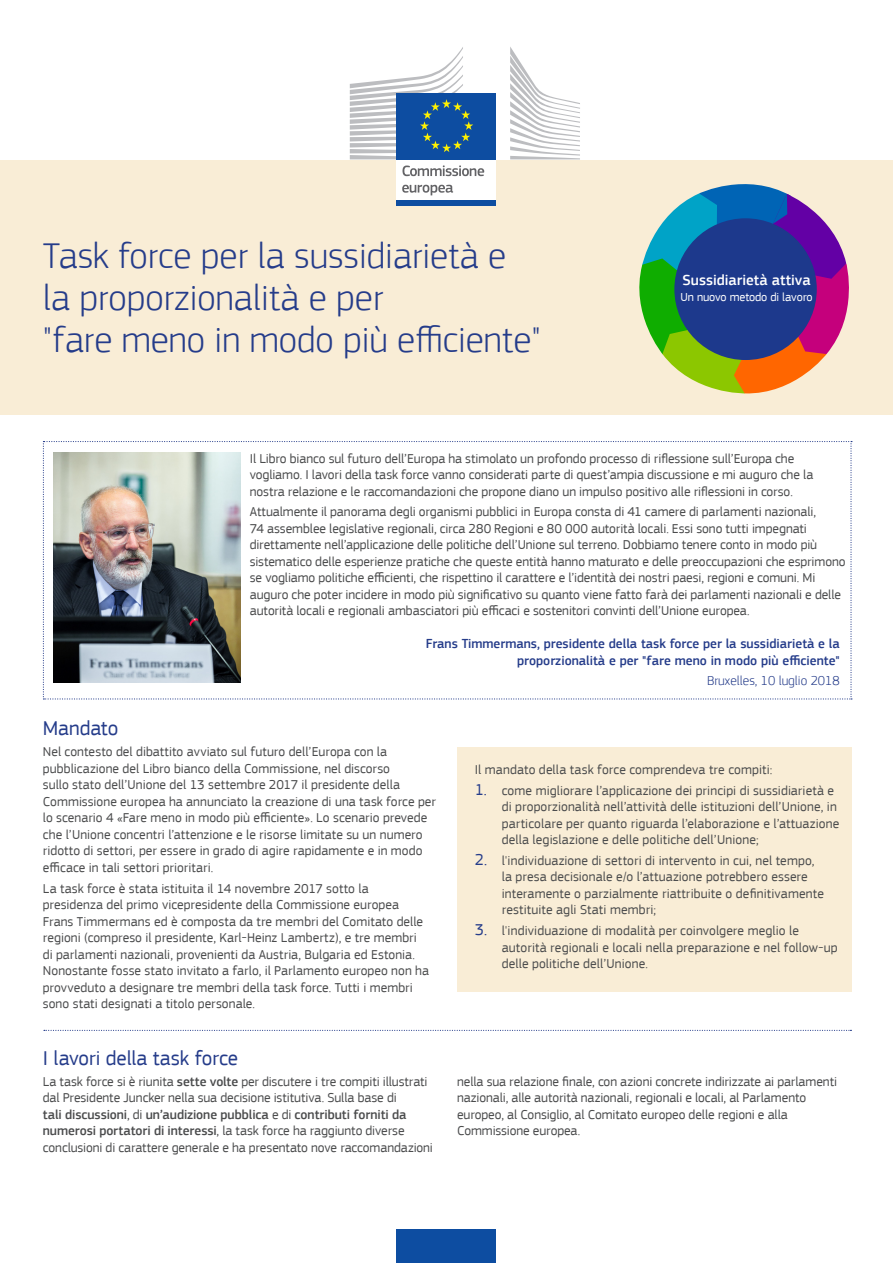
<style>
.page{position:relative;width:893px;height:1263px;background:#fff}
.page>*{position:absolute;margin:0;border:0;box-sizing:border-box;transform-origin:0 0}
.t1{font:300 37.5px/42px "EC Square Sans Pro";color:#253c8a}
.body_text{font:21px "EC Square Sans Pro";letter-spacing:-.005em;color:#253c8a}
.t2{font:500 15.3px "EC Square Sans Pro";color:#fff}
.body_text-2{font:13.5px/16.5px "EC Square Sans Pro";color:#4b4c4d}
.body{font:500 13.5px/16.5px "EC Square Sans Pro";color:#253c8a;text-align:right}
.body-2{font:300 13.5px "EC Square Sans Pro";color:#253c8a}
.t3{font:12.15px "EC Square Sans Pro";letter-spacing:-.01em;color:#fff}
.s1{font-size:16.5px;color:#253c8a}
.s2{font-weight:500}
</style>
<div class="page">
<div style="left:0;top:160px;width:893px;height:255px;background:#f9edd6"></div>
<div style="left:457px;top:747px;width:394px;height:245px;background:#f9edd6"></div>
<svg style="left:44px;top:1030px;width:807px;height:1px"></svg>
<svg style="left:43px;top:441px;width:809px;height:258px"></svg>
<svg style="left:639px;top:184px;width:210px;height:210px"></svg>
<div style="left:674px;top:218px;width:143px;height:142px;background:#1d398c;border-radius:50%"></div>
<div style="left:397px;top:157px;width:99px;height:45px;background:#fff"></div>
<div style="left:397px;top:93px;width:99px;height:66px;background:#0d4da1"></div>
<svg style="left:350px;top:47px;width:123px;height:112px"></svg>
<div style="left:397px;top:200px;width:99px;height:6px;background:#0d4da1"></div>
<svg style="left:510px;top:47px;width:70px;height:112px"></svg>
<svg style="left:402px;top:165px;width:82px;height:11px"></svg>
<svg style="left:402px;top:185px;width:51px;height:10px"></svg>
<div style="left:397px;top:1229px;width:99px;height:34px;background:#0d4da1"></div>
<img style="left:54px;top:452px;width:186px;height:230px">
<p class="t1" style="left:43px;top:235px;width:500px">Task force per la sussidiarietà e la proporzionalità e per<br>"fare meno in modo più efficiente"</p>
<p class="t2" style="left:683px;top:271px;width:130px">Sussidiarietà attiva</p>
<p class="t3" style="left:681px;top:290px;width:134px">Un nuovo metodo di lavoro</p>
<p class="body_text-2" style="left:250px;top:450px;width:565px">Il Libro bianco sul futuro dell’Europa ha stimolato un profondo processo di riflessione sull’Europa che vogliamo. I lavori della task force vanno considerati parte di quest’ampia discussione e mi auguro che la nostra relazione e le raccomandazioni che propone diano un impulso positivo alle riflessioni in corso.</p>
<p class="body_text-2" style="left:250px;top:504px;width:597px">Attualmente il panorama degli organismi pubblici in Europa consta di 41 camere di parlamenti nazionali,<br>74 assemblee legislative regionali, circa 280 Regioni e 80 000 autorità locali. Essi sono tutti impegnati direttamente nell’applicazione delle politiche dell’Unione sul terreno. Dobbiamo tenere conto in modo più sistematico delle esperienze pratiche che queste entità hanno maturato e delle preoccupazioni che esprimono se vogliamo politiche efficienti, che rispettino il carattere e l’identità dei nostri paesi, regioni e comuni. Mi auguro che poter incidere in modo più significativo su quanto viene fatto farà dei parlamenti nazionali e delle autorità locali e regionali ambasciatori più efficaci e sostenitori convinti dell’Unione europea.</p>
<p class="body" style="left:426px;top:635px;width:416px">Frans Timmermans, presidente della task force per la sussidiarietà e la proporzionalità e per "fare meno in modo più efficiente"</p>
<p class="body-2" style="left:707px;top:673px;width:134px">Bruxelles, 10 luglio 2018</p>
<p class="body_text" style="left:43px;top:716px;width:77px">Mandato</p>
<p class="body_text-2" style="left:43px;top:744px;width:394px">Nel contesto del dibattito avviato sul futuro dell’Europa con la pubblicazione del Libro bianco della Commissione, nel discorso<br>sullo stato dell’Unione del 13 settembre 2017 il presidente della Commissione europea ha annunciato la creazione di una task force per lo scenario 4 «Fare meno in modo più efficiente». Lo scenario prevede che l’Unione concentri l’attenzione e le risorse limitate su un numero ridotto di settori, per essere in grado di agire rapidamente e in modo efficace in tali settori prioritari.</p>
<p class="body_text-2" style="left:43px;top:880px;width:388px">La task force è stata istituita il 14 novembre 2017 sotto la presidenza del primo vicepresidente della Commissione europea Frans Timmermans ed è composta da tre membri del Comitato delle regioni (compreso il presidente, Karl-Heinz Lambertz), e tre membri di parlamenti nazionali, provenienti da Austria, Bulgaria ed Estonia.<br>Nonostante fosse stato invitato a farlo, il Parlamento europeo non ha provveduto a designare tre membri della task force. Tutti i membri sono stati designati a titolo personale.</p>
<p class="body_text-2" style="left:475px;top:761px;width:299px">Il mandato della task force comprendeva tre compiti:</p>
<p class="body_text-2" style="left:502px;top:782px;width:339px;text-indent:-27px"><span class="s1">1.</span> come migliorare l’applicazione dei principi di sussidiarietà e di proporzionalità nell’attività delle istituzioni dell’Unione, in particolare per quanto riguarda l’elaborazione e l’attuazione della legislazione e delle politiche dell’Unione;</p>
<p class="body_text-2" style="left:502px;top:852px;width:324px;text-indent:-27px"><span class="s1">2.</span> l'individuazione di settori di intervento in cui, nel tempo, la presa decisionale e/o l’attuazione potrebbero essere interamente o parzialmente riattribuite o definitivamente restituite agli Stati membri;</p>
<p class="body_text-2" style="left:502px;top:922px;width:337px;text-indent:-27px"><span class="s1">3.</span> l'individuazione di modalità per coinvolgere meglio le autorità regionali e locali nella preparazione e nel follow-up delle politiche dell’Unione.</p>
<p class="body_text" style="left:43px;top:1046px;width:197px">I lavori della task force</p>
<p class="body_text-2" style="left:43px;top:1073px;width:392px">La task force si è riunita <span class="s2">sette volte</span> per discutere i tre compiti illustrati dal Presidente Juncker nella sua decisione istitutiva. Sulla base di<br><span class="s2">tali discussioni</span>, di <span class="s2">un’audizione pubblica</span> e di <span class="s2">contributi forniti da numerosi portatori di interessi</span>, la task force ha raggiunto diverse conclusioni di carattere generale e ha presentato nove raccomandazioni</p>
<p class="body_text-2" style="left:457px;top:1073px;width:381px">nella sua relazione finale, con azioni concrete indirizzate ai parlamenti nazionali, alle autorità nazionali, regionali e locali, al Parlamento europeo, al Consiglio, al Comitato europeo delle regioni e alla Commissione europea.</p>
</div>
